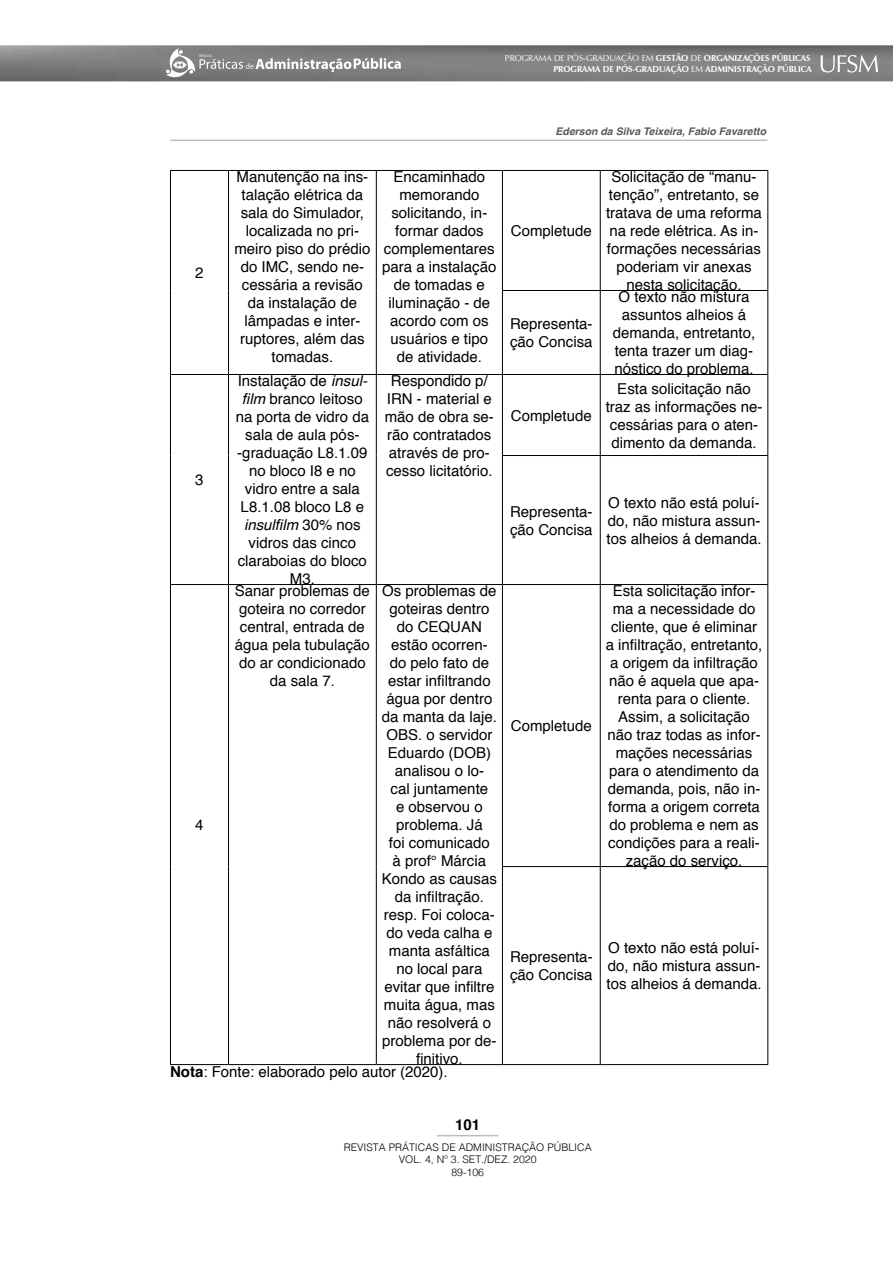
<style>
.page{position:relative;width:893px;height:1263px;background:#fff}
.page>*{position:absolute;margin:0;border:0;box-sizing:border-box;transform-origin:0 0}
.t1{font:15px/18px "Helvetica";color:#000;text-align:center}
.t2{font:700 15px "Helvetica";color:#000}
.t3{font:300 10.5px/12.6px "Helvetica";color:#000;text-align:center}
.t4{font:italic 700 10.5px "Helvetica";color:#58595b}
.t5{font:700 8.7px/10.6px "Zapf Humanist 601 BT";color:#fff;text-align:right}
.s1{font-weight:400}
.s2{font-style:italic}
.s3{font-weight:700}
</style>
<div class="page">
<hr style="left:437px;top:1135px;width:61px;height:1px;background:#bcbec0">
<svg style="left:0;top:45px;width:893px;height:37px;background:#858585"></svg>
<hr style="left:170px;top:140px;width:597px;height:1px;background:#bcbec0">
<hr style="left:170px;top:171px;width:1px;height:119px;background:#000">
<hr style="left:170px;top:290px;width:1px;height:84px;background:#000">
<hr style="left:170px;top:375px;width:1px;height:80px;background:#000">
<hr style="left:170px;top:455px;width:1px;height:129px;background:#000">
<hr style="left:170px;top:585px;width:1px;height:281px;background:#000">
<hr style="left:170px;top:866px;width:1px;height:198px;background:#000">
<hr style="left:170px;top:170px;width:59px;height:1px;background:#000">
<hr style="left:229px;top:170px;width:147px;height:1px;background:#000">
<hr style="left:376px;top:170px;width:126px;height:1px;background:#000">
<hr style="left:502px;top:170px;width:98px;height:1px;background:#000">
<hr style="left:600px;top:170px;width:168px;height:1px;background:#000">
<hr style="left:502px;top:290px;width:98px;height:1px;background:#000">
<hr style="left:600px;top:290px;width:168px;height:1px;background:#000">
<hr style="left:170px;top:374px;width:59px;height:1px;background:#000">
<hr style="left:229px;top:374px;width:147px;height:1px;background:#000">
<hr style="left:376px;top:374px;width:126px;height:1px;background:#000">
<hr style="left:502px;top:374px;width:98px;height:1px;background:#000">
<hr style="left:600px;top:374px;width:168px;height:1px;background:#000">
<hr style="left:502px;top:455px;width:98px;height:1px;background:#000">
<hr style="left:600px;top:455px;width:168px;height:1px;background:#000">
<hr style="left:170px;top:584px;width:59px;height:1px;background:#000">
<hr style="left:229px;top:584px;width:147px;height:1px;background:#000">
<hr style="left:376px;top:584px;width:126px;height:1px;background:#000">
<hr style="left:502px;top:584px;width:98px;height:1px;background:#000">
<hr style="left:600px;top:584px;width:168px;height:1px;background:#000">
<hr style="left:502px;top:866px;width:98px;height:1px;background:#000">
<hr style="left:600px;top:866px;width:168px;height:1px;background:#000">
<hr style="left:170px;top:1064px;width:59px;height:1px;background:#000">
<hr style="left:229px;top:1064px;width:147px;height:1px;background:#000">
<hr style="left:376px;top:1064px;width:126px;height:1px;background:#000">
<hr style="left:502px;top:1064px;width:98px;height:1px;background:#000">
<hr style="left:600px;top:1064px;width:168px;height:1px;background:#000">
<hr style="left:228px;top:171px;width:1px;height:119px;background:#000">
<hr style="left:376px;top:171px;width:1px;height:119px;background:#000">
<hr style="left:502px;top:171px;width:1px;height:119px;background:#000">
<hr style="left:600px;top:171px;width:1px;height:119px;background:#000">
<hr style="left:767px;top:171px;width:1px;height:119px;background:#000">
<hr style="left:228px;top:290px;width:1px;height:84px;background:#000">
<hr style="left:376px;top:290px;width:1px;height:84px;background:#000">
<hr style="left:502px;top:291px;width:1px;height:83px;background:#000">
<hr style="left:600px;top:291px;width:1px;height:83px;background:#000">
<hr style="left:767px;top:291px;width:1px;height:83px;background:#000">
<hr style="left:228px;top:375px;width:1px;height:80px;background:#000">
<hr style="left:376px;top:375px;width:1px;height:80px;background:#000">
<hr style="left:502px;top:375px;width:1px;height:80px;background:#000">
<hr style="left:600px;top:375px;width:1px;height:80px;background:#000">
<hr style="left:767px;top:375px;width:1px;height:80px;background:#000">
<hr style="left:228px;top:455px;width:1px;height:129px;background:#000">
<hr style="left:376px;top:455px;width:1px;height:129px;background:#000">
<hr style="left:502px;top:456px;width:1px;height:128px;background:#000">
<hr style="left:600px;top:456px;width:1px;height:128px;background:#000">
<hr style="left:767px;top:456px;width:1px;height:128px;background:#000">
<hr style="left:228px;top:585px;width:1px;height:281px;background:#000">
<hr style="left:376px;top:585px;width:1px;height:281px;background:#000">
<hr style="left:502px;top:585px;width:1px;height:281px;background:#000">
<hr style="left:600px;top:585px;width:1px;height:281px;background:#000">
<hr style="left:767px;top:585px;width:1px;height:281px;background:#000">
<hr style="left:228px;top:866px;width:1px;height:198px;background:#000">
<hr style="left:376px;top:866px;width:1px;height:198px;background:#000">
<hr style="left:502px;top:867px;width:1px;height:197px;background:#000">
<hr style="left:600px;top:867px;width:1px;height:197px;background:#000">
<hr style="left:767px;top:867px;width:1px;height:197px;background:#000">
<p class="t5" style="left:505px;top:53px;width:308px"><span class="s1">PROGRAMA DE PÓS-GRADUAÇÃO EM</span> GESTÃO <span class="s1">DE</span> ORGANIZAÇÕES PÚBLICAS<br>PROGRAMA DE PÓS-GRADUAÇÃO <span class="s1">EM</span> ADMINISTRAÇÃO PÚBLICA</p>
<p class="t1" style="left:195px;top:264px;width:10px">2</p>
<p class="t1" style="left:234px;top:168px;width:137px">Manutenção na ins&shy;talação elétrica da sala do Simulador, localizada no pri&shy;meiro piso do prédio do IMC, sendo ne&shy;cessária a revisão da instalação de lâmpadas e inter&shy;ruptores, além das tomadas.</p>
<p class="t1" style="left:382px;top:168px;width:116px">Encaminhado memorando solicitando, in&shy;formar dados complementares para a instalação de tomadas e iluminação - de acordo com os usuários e tipo de atividade.</p>
<p class="t1" style="left:236px;top:372px;width:135px">Instalação de <span class="s2">insul&shy;film</span> branco leitoso na porta de vidro da sala de aula pós--graduação L8.1.09 no bloco I8 e no vidro entre a sala<br>L8.1.08 bloco L8 e <span class="s2">insulfilm</span> 30% nos vidros das cinco claraboias do bloco<br>M3.</p>
<p class="t1" style="left:385px;top:372px;width:111px">Respondido p/<br>IRN - material e mão de obra se&shy;rão contratados através de pro&shy;cesso licitatório.</p>
<p class="t1" style="left:195px;top:471px;width:10px">3</p>
<p class="t1" style="left:235px;top:582px;width:137px">Sanar problemas de goteira no corredor central, entrada de água pela tubulação do ar condicionado da sala 7.</p>
<p class="t1" style="left:382px;top:582px;width:117px">Os problemas de goteiras dentro do CEQUAN estão ocorren&shy;do pelo fato de estar infiltrando água por dentro da manta da laje.<br>OBS. o servidor<br>Eduardo (DOB) analisou o lo-<br>cal juntamente<br>e observou o problema. Já<br>foi comunicado<br>à prof° Márcia<br>Kondo as causas da infiltração. resp. Foi coloca&shy;do veda calha e manta asfáltica no local para evitar que infiltre muita água, mas não resolverá o problema por de&shy;finitivo.</p>
<p class="t1" style="left:195px;top:816px;width:10px">4</p>
<p class="t1" style="left:170px;top:1063px;width:279px"><span class="s3">Nota</span>: Fonte: elaborado pelo autor (2020).</p>
<p class="t4" style="left:556px;top:123px;width:212px">Ederson da Silva Teixeira, Fabio Favaretto</p>
<p class="t1" style="left:511px;top:222px;width:82px">Completude</p>
<p class="t1" style="left:510px;top:315px;width:84px;text-align:left">Representa&shy;ção Concisa</p>
<p class="t1" style="left:511px;top:407px;width:82px">Completude</p>
<p class="t1" style="left:606px;top:168px;width:157px">Solicitação de “manu&shy;tenção”, entretanto, se tratava de uma reforma na rede elétrica. As in&shy;formações necessárias poderiam vir anexas nesta solicitação.</p>
<p class="t1" style="left:613px;top:288px;width:144px">O texto não mistura assuntos alheios á demanda, entretanto, tenta trazer um diag&shy;nóstico do problema.</p>
<p class="t1" style="left:606px;top:380px;width:158px">Esta solicitação não traz as informações ne&shy;cessárias para o aten&shy;dimento da demanda.</p>
<p class="t1" style="left:510px;top:503px;width:84px;text-align:left">Representa&shy;ção Concisa</p>
<p class="t1" style="left:606px;top:494px;width:157px;text-align:justify">O texto não está poluí&shy;do, não mistura assun&shy;tos alheios á demanda.</p>
<p class="t1" style="left:511px;top:717px;width:82px">Completude</p>
<p class="t1" style="left:606px;top:582px;width:158px">Esta solicitação infor&shy;ma a necessidade do cliente, que é eliminar a infiltração, entretanto, a origem da infiltração não é aquela que apa&shy;renta para o cliente.<br>Assim, a solicitação não traz todas as infor&shy;mações necessárias para o atendimento da demanda, pois, não in&shy;forma a origem correta do problema e nem as condições para a reali&shy;zação do serviço.</p>
<p class="t1" style="left:510px;top:948px;width:84px;text-align:left">Representa&shy;ção Concisa</p>
<p class="t1" style="left:606px;top:939px;width:157px;text-align:justify">O texto não está poluí&shy;do, não mistura assun&shy;tos alheios á demanda.</p>
<p class="t2" style="left:455px;top:1112px;width:27px">101</p>
<p class="t3" style="left:344px;top:1140px;width:249px">REVISTA PRÁTICAS DE ADMINISTRAÇÃO PÚBLICA<br>VOL. 4, Nº 3. SET./DEZ. 2020<br>89-106</p>
</div>
